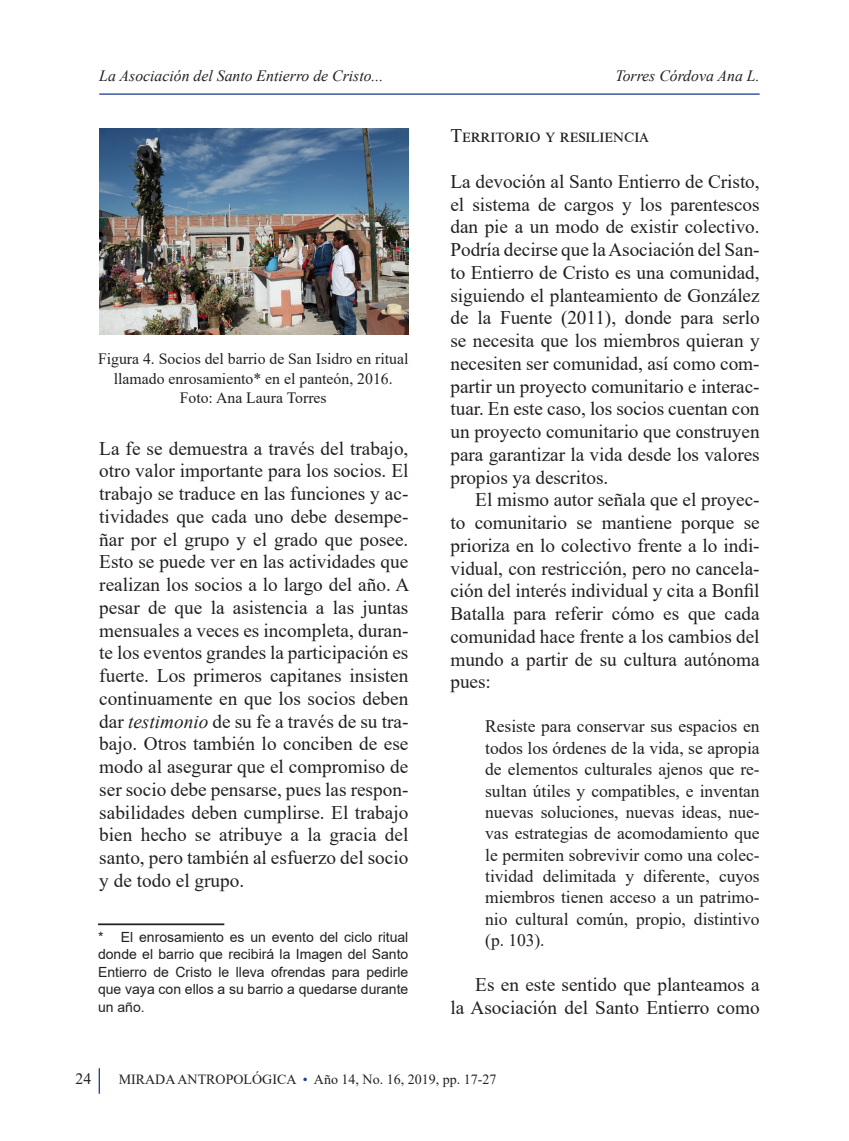
<style>
.page{position:relative;width:849px;height:1141px;background:#fff}
.page>*{position:absolute;margin:0;border:0;box-sizing:border-box;transform-origin:0 0}
.texto{font:19.25px/22.8px "Times New Roman";color:#231f20;text-align:justify}
.sangria_texto{font:19.25px/22.8px "Times New Roman";letter-spacing:-.005em;color:#231f20;text-align:justify}
.subtitulo{font:19.25px "Times New Roman";letter-spacing:.075em;color:#231f20}
.cita{font:17.5px/21.3px "Times New Roman";letter-spacing:-.005em;color:#231f20;text-align:justify}
.pie_de_imagen{font:15.75px/19.2px "Times New Roman";color:#231f20;text-align:center}
.t1{font:italic 15.75px "Times New Roman";color:#231f20}
.nota_al_pie{font:14px/17.5px "Arial";color:#231f20;text-align:justify}
.t2{font:14px "Times New Roman";color:#231f20}
.s1{font-style:italic}
.s2{color:#253f8e}
</style>
<div class="page">
<svg style="left:99px;top:1068px;width:1px;height:26px"></svg>
<hr style="left:99px;top:93px;width:660px;height:2px;background:#253f8e">
<img style="left:99px;top:129px;width:309px;height:206px">
<hr style="left:98px;top:923px;width:126px;height:2px;background:#231f20">
<p class="t1" style="left:99px;top:65px;width:285px">La Asociación del Santo Entierro de Cristo...</p>
<p class="t1" style="left:615px;top:65px;width:146px">Torres Córdova Ana L.</p>
<p class="pie_de_imagen" style="left:98px;top:349px;width:312px">Figura 4. Socios del barrio de San Isidro en ritual llamado enrosamiento* en el panteón, 2016.</p>
<p class="pie_de_imagen" style="left:180px;top:387px;width:148px">Foto: Ana Laura Torres</p>
<p class="texto" style="left:99px;top:436px;width:311px">La fe se demuestra a través del trabajo, otro valor importante para los socios. El trabajo se traduce en las funciones y ac&shy;tividades que cada uno debe desempe&shy;ñar por el grupo y el grado que posee.<br>Esto se puede ver en las actividades que realizan los socios a lo largo del año. A pesar de que la asistencia a las juntas mensuales a veces es incompleta, duran&shy;te los eventos grandes la participación es fuerte. Los primeros capitanes insisten continuamente en que los socios deben dar <span class="s1">testimonio</span> de su fe a través de su tra&shy;bajo. Otros también lo conciben de ese modo al asegurar que el compromiso de ser socio debe pensarse, pues las respon&shy;sabilidades deben cumplirse. El trabajo bien hecho se atribuye a la gracia del santo, pero también al esfuerzo del socio y de todo el grupo.</p>
<p class="nota_al_pie" style="left:98px;top:928px;width:312px">* El enrosamiento es un evento del ciclo ritual donde el barrio que recibirá la Imagen del Santo Entierro de Cristo le lleva ofrendas para pedirle que vaya con ellos a su barrio a quedarse durante un año.</p>
<p class="subtitulo" style="left:450px;top:122px;width:199px">Territorio y resiliencia</p>
<p class="texto" style="left:450px;top:169px;width:310px">La devoción al Santo Entierro de Cristo, el sistema de cargos y los parentescos dan pie a un modo de existir colectivo.<br>Podría decirse que la Asociación del San&shy;to Entierro de Cristo es una comunidad, siguiendo el planteamiento de González de la Fuente (2011), donde para serlo se necesita que los miembros quieran y necesiten ser comunidad, así como com&shy;partir un proyecto comunitario e interac&shy;tuar. En este caso, los socios cuentan con un proyecto comunitario que construyen para garantizar la vida desde los valores propios ya descritos.</p>
<p class="sangria_texto" style="left:450px;top:488px;width:310px;text-indent:25px">El mismo autor señala que el proyec&shy;to comunitario se mantiene porque se prioriza en lo colectivo frente a lo indi&shy;vidual, con restricción, pero no cancela&shy;ción del interés individual y cita a Bonfil Batalla para referir cómo es que cada comunidad hace frente a los cambios del mundo a partir de su cultura autónoma pues:</p>
<p class="cita" style="left:485px;top:715px;width:276px">Resiste para conservar sus espacios en todos los órdenes de la vida, se apropia de elementos culturales ajenos que re&shy;sultan útiles y compatibles, e inventan nuevas soluciones, nuevas ideas, nue&shy;vas estrategias de acomodamiento que le permiten sobrevivir como una colec&shy;tividad delimitada y diferente, cuyos miembros tienen acceso a un patrimo&shy;nio cultural común, propio, distintivo (p. 103).</p>
<p class="sangria_texto" style="left:450px;top:973px;width:310px;text-align:right">Es en este sentido que planteamos a<br>la Asociación del Santo Entierro como</p>
<p class="pie_de_imagen" style="left:76px;top:1069px;width:17px">24</p>
<p class="t2" style="left:119px;top:1070px;width:379px">MIRADA ANTROPOLÓGICA <span class="s2">•</span> Año 14, No. 16, 2019, pp. 17-27</p>
</div>
